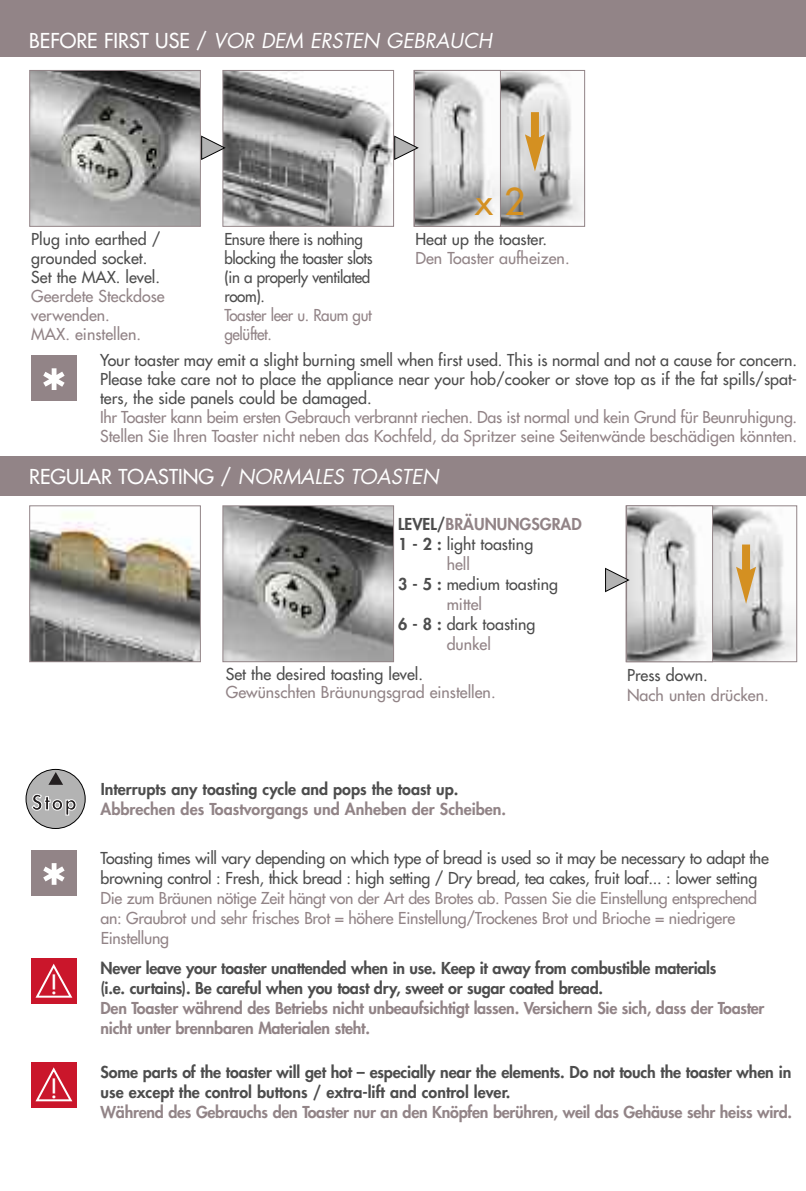
<style>
.page{position:relative;width:806px;height:1191px;background:#fff}
.page>*{position:absolute;margin:0;border:0;box-sizing:border-box;transform-origin:0 0}
.t1{font:70px "Futura";color:#fff}
.t2{font:36px "Futura";color:#d49021}
.t3{font:26px "Futura";color:#fff}
.t4{font:italic 20px "Futura";color:#fff}
.t5{font:20px "Futura";color:#fff}
.t6{font:16px/19px "Futura";letter-spacing:-.015em;color:#4d4d4d}
.t7{font:16px/19px "Futura";letter-spacing:-.015em;color:#928487}
.t8{font:800 16px/20px "Futura";letter-spacing:-.01em;color:#4d4d4d}
.t9{font:800 16px/20px "Futura";letter-spacing:-.015em;color:#928487}
.t10{font:16px/19px "Futura";letter-spacing:-.015em;color:#4d4d4d;scale:.95 1}
.t11{font:16px/19px "Futura";letter-spacing:-.015em;color:#928487;scale:.95 1}
.s1{font-style:normal}
.s2{font-style:italic}
.s3{color:#4d4d4d}
.s4{font-weight:800}
</style>
<div class="page">
<img style="left:712px;top:507px;width:82px;height:153px">
<div style="left:625px;top:505px;width:171px;height:157px;border:1px solid #928487"></div>
<div style="left:741px;top:544px;width:8px;height:30px;background:#d49021"></div>
<svg style="left:735px;top:567px;width:20px;height:37px"></svg>
<img style="left:627px;top:507px;width:83px;height:153px">
<div style="left:625px;top:505px;width:87px;height:157px;border:1px solid #928487"></div>
<div style="left:0;top:0;width:805px;height:57px;background:#928487"></div>
<div style="left:0;top:456px;width:805px;height:40px;background:#928487"></div>
<div style="left:31px;top:850px;width:46px;height:46px;background:#928487"></div>
<div style="left:31px;top:356px;width:46px;height:45px;background:#928487"></div>
<img style="left:224px;top:72px;width:168px;height:153px">
<div style="left:222px;top:70px;width:172px;height:157px;border:1px solid #928487"></div>
<img style="left:500px;top:72px;width:82px;height:153px">
<div style="left:413px;top:70px;width:171px;height:157px;border:1px solid #928487"></div>
<img style="left:31px;top:72px;width:168px;height:153px">
<div style="left:29px;top:70px;width:172px;height:157px;border:1px solid #928487"></div>
<img style="left:31px;top:513px;width:168px;height:147px">
<div style="left:29px;top:505px;width:172px;height:157px;border:1px solid #928487"></div>
<div style="left:530px;top:112px;width:8px;height:29px;background:#d49021"></div>
<svg style="left:524px;top:134px;width:20px;height:37px"></svg>
<img style="left:224px;top:507px;width:168px;height:153px">
<div style="left:222px;top:505px;width:172px;height:157px;border:1px solid #928487"></div>
<svg style="left:201px;top:135px;width:24px;height:25px"></svg>
<svg style="left:605px;top:568px;width:24px;height:24px"></svg>
<div style="left:26px;top:769px;width:59px;height:59px;background:#b3b3b3;border-radius:50%"></div>
<svg style="left:48px;top:772px;width:15px;height:13px"></svg>
<svg style="left:31px;top:793px;width:46px;height:23px"></svg>
<div style="left:26px;top:769px;width:60px;height:60px;border:2px solid #000;border-radius:50%"></div>
<img style="left:416px;top:72px;width:82px;height:153px">
<div style="left:414px;top:70px;width:86px;height:157px;border:1px solid #928487"></div>
<div style="left:31px;top:1062px;width:46px;height:45px;background:#ca162b"></div>
<svg style="left:35px;top:1067px;width:37px;height:34px"></svg>
<div style="left:31px;top:958px;width:46px;height:46px;background:#ca162b"></div>
<svg style="left:36px;top:963px;width:36px;height:34px"></svg>
<svg style="left:394px;top:135px;width:24px;height:25px"></svg>
<p class="t4" style="left:29px;top:31px;width:464px"><span class="s1">BEFORE FIRST USE /</span> VOR DEM ERSTEN GEBRAUCH</p>
<p class="t6" style="left:31px;top:231px;width:131px">Plug into earthed / grounded socket.<br>Set the MAX. level.</p>
<p class="t7" style="left:31px;top:288px;width:135px">Geerdete Steckdose verwenden.<br>MAX. einstellen.</p>
<p class="t10" style="left:224px;top:231px;width:157px">Ensure there is nothing blocking the toaster slots (in a properly ventilated room).</p>
<p class="t11" style="left:224px;top:307px;width:156px">Toaster leer u. Raum gut gelüftet.</p>
<h2 class="t2" style="left:475px;top:183px;width:51px">x 2</h2>
<p class="t6" style="left:415px;top:231px;width:133px">Heat up the toaster.</p>
<p class="t7" style="left:415px;top:250px;width:156px">Den Toaster aufheizen.</p>
<h1 class="t1" style="left:39px;top:360px;width:32px">*</h1>
<p class="t6" style="left:100px;top:351px;width:698px;text-align:justify">Your toaster may emit a slight burning smell when first used. This is normal and not a cause for concern.<br>Please take care not to place the appliance near your hob/cooker or stove top as if the fat spills/spat&shy;ters, the side panels could be damaged.</p>
<p class="t7" style="left:100px;top:408px;width:698px">Ihr Toaster kann beim ersten Gebrauch verbrannt riechen. Das ist normal und kein Grund für Beunruhigung.<br>Stellen Sie Ihren Toaster nicht neben das Kochfeld, da Spritzer seine Seitenwände beschädigen könnten.</p>
<p class="t5" style="left:29px;top:466px;width:411px">REGULAR TOASTING / <span class="s2">NORMALES TOASTEN</span></p>
<h1 class="t1" style="left:39px;top:855px;width:32px">*</h1>
<h3 class="t3" style="left:50px;top:971px;width:10px">!</h3>
<h3 class="t3" style="left:50px;top:1075px;width:10px">!</h3>
<p class="t9" style="left:398px;top:515px;width:185px"><span class="s3">LEVEL/</span>BRÄUNUNGSGRAD</p>
<p class="t6" style="left:398px;top:536px;width:136px"><span class="s4">1 - 2 :</span> light toasting</p>
<p class="t7" style="left:446px;top:556px;width:25px">hell</p>
<p class="t6" style="left:398px;top:576px;width:161px"><span class="s4">3 - 5 :</span> medium toasting</p>
<p class="t7" style="left:446px;top:596px;width:37px">mittel</p>
<p class="t6" style="left:398px;top:616px;width:139px"><span class="s4">6 - 8 :</span> dark toasting</p>
<p class="t7" style="left:446px;top:636px;width:46px">dunkel</p>
<p class="t6" style="left:226px;top:665px;width:198px">Set the desired toasting level.</p>
<p class="t7" style="left:226px;top:683px;width:271px">Gewünschten Bräunungsgrad einstellen.</p>
<p class="t8" style="left:101px;top:780px;width:359px">Interrupts any toasting cycle and pops the toast up.</p>
<p class="t9" style="left:101px;top:800px;width:407px">Abbrechen des Toastvorgangs und Anheben der Scheiben.</p>
<p class="t6" style="left:626px;top:666px;width:82px">Press down.</p>
<p class="t7" style="left:626px;top:686px;width:143px">Nach unten drücken.</p>
<p class="t6" style="left:100px;top:849px;width:669px;line-height:20px">Toasting times will vary depending on which type of bread is used so it may be necessary to adapt the browning control : Fresh, thick bread : high setting / Dry bread, tea cakes, fruit loaf... : lower setting</p>
<p class="t7" style="left:101px;top:889px;width:657px;line-height:20px">Die zum Bräunen nötige Zeit hängt von der Art des Brotes ab. Passen Sie die Einstellung entsprechend an: Graubrot und sehr frisches Brot = höhere Einstellung/Trockenes Brot und Brioche = niedrigere<br>Einstellung</p>
<p class="t8" style="left:100px;top:959px;width:617px">Never leave your toaster unattended when in use. Keep it away from combustible materials (i.e. curtains). Be careful when you toast dry, sweet or sugar coated bread.</p>
<p class="t9" style="left:100px;top:999px;width:665px">Den Toaster während des Betriebs nicht unbeaufsichtigt lassen. Versichern Sie sich, dass der Toaster nicht unter brennbaren Materialen steht.</p>
<p class="t8" style="left:100px;top:1063px;width:692px">Some parts of the toaster will get hot – especially near the elements. Do not touch the toaster when in use except the control buttons / extra-lift and control lever.</p>
<p class="t9" style="left:100px;top:1103px;width:692px">Während des Gebrauchs den Toaster nur an den Knöpfen berühren, weil das Gehäuse sehr heiss wird.</p>
</div>
